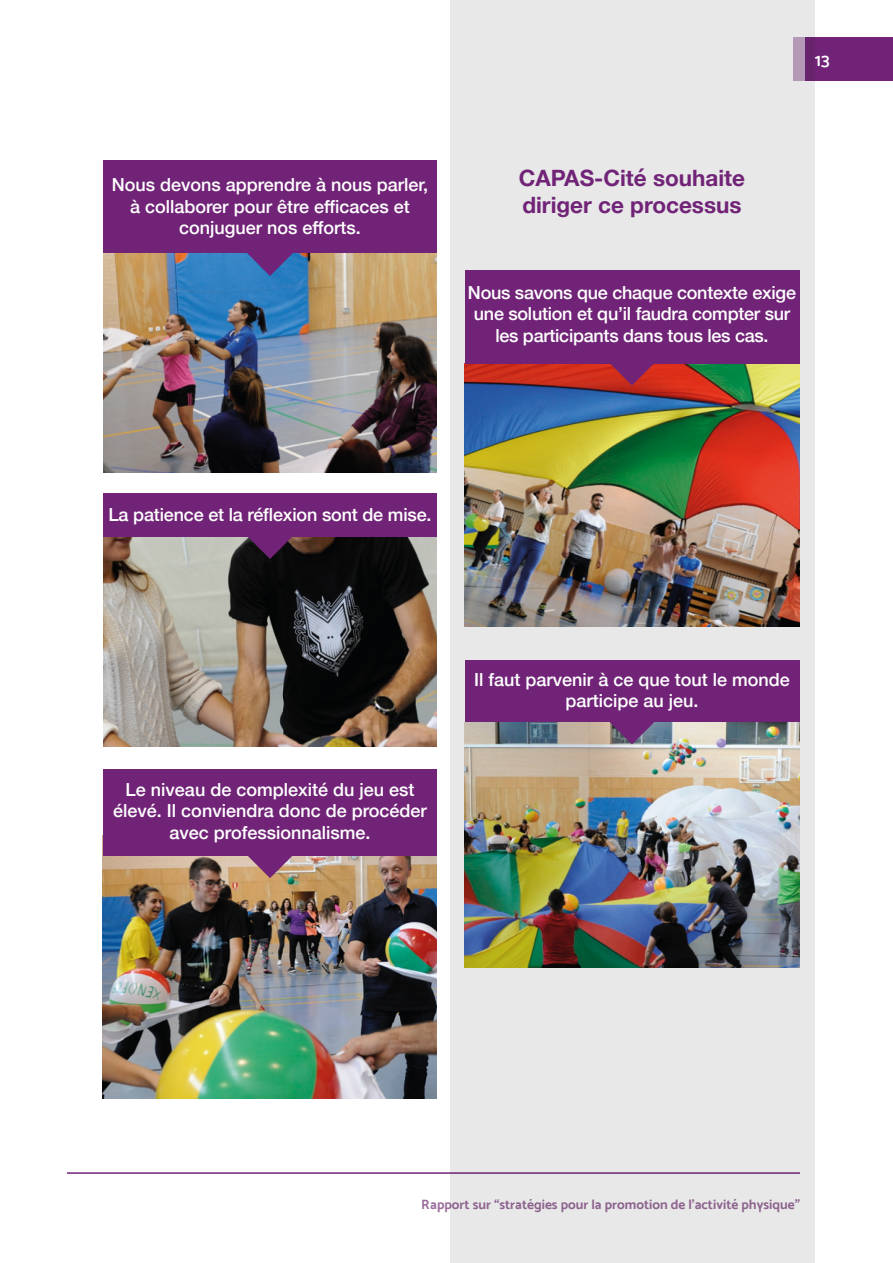
<style>
.page{position:relative;width:893px;height:1263px;background:#fff}
.page>*{position:absolute;margin:0;border:0;box-sizing:border-box;transform-origin:0 0}
.t1{font:700 22.5px/27px "Helvetica Neue";color:#712477}
.t2{font:500 18px/21.6px "Helvetica Neue";color:#fff;text-align:center}
.t3{font:18px "Mosk Semi Bold 600";color:#fff}
.t4{font:13.5px "Mosk Bold 700";color:#6e2c71}
</style>
<div class="page">
<div style="left:806px;top:38px;width:87px;height:43px;background:#712477"></div>
<hr style="left:67px;top:1172px;width:733px;height:2px;background:#712477">
<div style="left:450px;top:0;width:364px;height:1263px;background:#e8e8e8"></div>
<img style="left:103px;top:537px;width:334px;height:209px">
<img style="left:103px;top:855px;width:334px;height:244px">
<img style="left:465px;top:363px;width:334px;height:264px">
<div style="left:103px;top:161px;width:334px;height:93px;background:#712477"></div>
<div style="left:103px;top:493px;width:334px;height:44px;background:#712477"></div>
<div style="left:465px;top:660px;width:334px;height:62px;background:#712477"></div>
<div style="left:103px;top:769px;width:334px;height:86px;background:#712477"></div>
<div style="left:465px;top:270px;width:334px;height:93px;background:#712477"></div>
<img style="left:103px;top:254px;width:334px;height:219px">
<img style="left:465px;top:722px;width:334px;height:245px">
<svg style="left:247px;top:253px;width:46px;height:23px"></svg>
<svg style="left:247px;top:537px;width:46px;height:22px"></svg>
<svg style="left:247px;top:855px;width:46px;height:23px"></svg>
<svg style="left:609px;top:363px;width:46px;height:22px"></svg>
<svg style="left:609px;top:722px;width:46px;height:22px"></svg>
<p class="t2" style="left:112px;top:172px;width:318px">Nous devons apprendre à nous parler, à collaborer pour être efficaces et conjuguer nos efforts.</p>
<p class="t3" style="left:815px;top:49px;width:16px">13</p>
<p class="t1" style="left:519px;top:165px;width:228px">CAPAS-Cité souhaite diriger ce processus</p>
<p class="t2" style="left:468px;top:280px;width:330px">Nous savons que chaque contexte exige une solution et qu’il faudra compter sur les participants dans tous les cas.</p>
<p class="t2" style="left:108px;top:503px;width:325px">La patience et la réflexion sont de mise.</p>
<p class="t2" style="left:113px;top:777px;width:315px">Le niveau de complexité du jeu est élevé. Il conviendra donc de procéder avec professionnalisme.</p>
<p class="t2" style="left:474px;top:667px;width:317px">Il faut parvenir à ce que tout le monde participe au jeu.</p>
<p class="t4" style="left:422px;top:1197px;width:380px">Rapport sur “stratégies pour la promotion de l’activité physique”</p>
</div>
